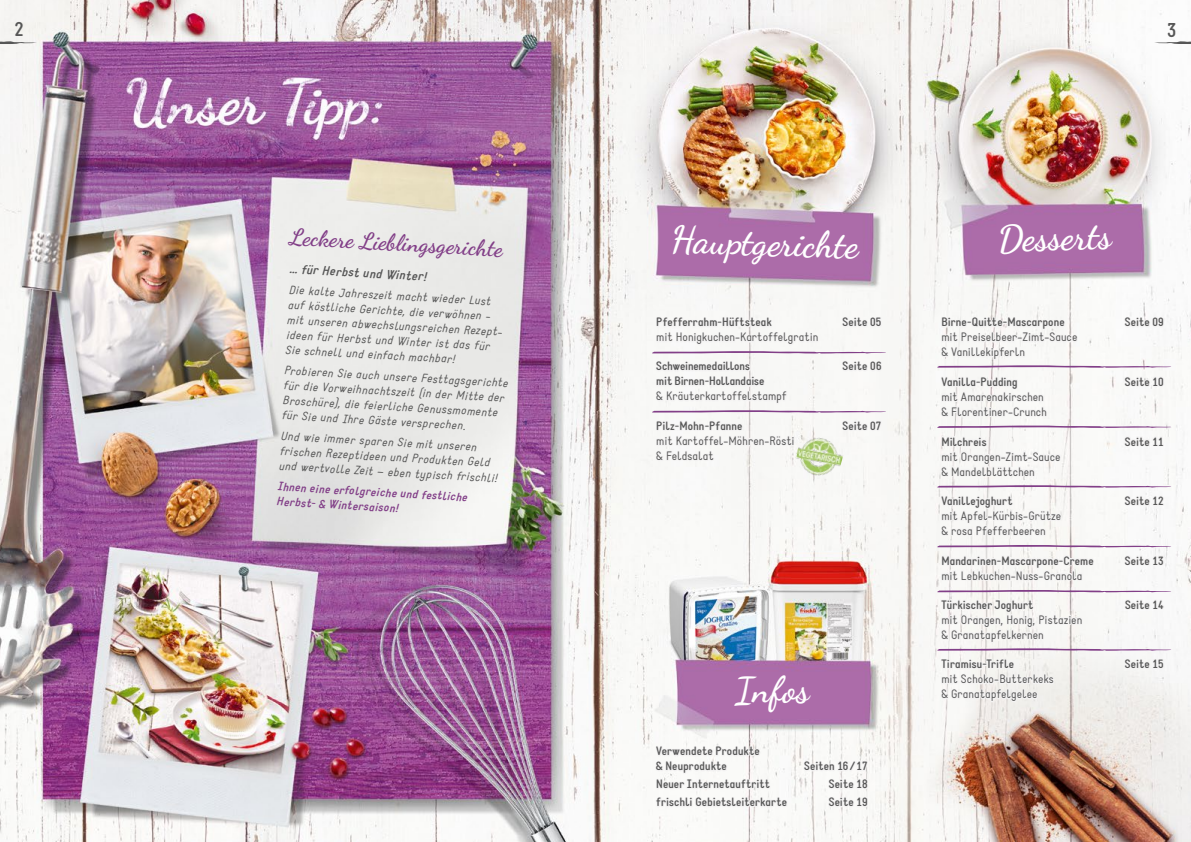
<style>
.page{position:relative;width:1191px;height:842px;background:#fff}
.page>*{position:absolute;margin:0;border:0;box-sizing:border-box;transform-origin:0 0}
.t1{font:700 36.9px "Dancing Script";color:#fff}
.t2{font:700 23px "Dancing Script";color:#823f88}
.t3{font:700 20px "Static";color:#565656}
.t4{font:italic 700 13px "Static";color:#565656}
.t5{font:italic 12px/15px "Static";color:#565656}
.t6{font:700 12px/18px "Static";color:#565656}
.t7{font:12px/15px "Static";color:#565656}
.t8{font:italic 700 12px/14.9px "Static";color:#823f88}
</style>
<div class="page">
<img style="left:0;top:0;width:1191px;height:842px">
<svg style="left:1154px;top:41px;width:37px;height:4px"></svg>
<svg style="left:0;top:41px;width:37px;height:4px"></svg>
<div style="left:654px;top:745px;width:135px;height:64px;background:#f8f8f6"></div>
<div style="left:802px;top:759px;width:67px;height:49px;background:#f8f7f6"></div>
<div style="left:652px;top:314px;width:234px;height:40px;background:#f7f7f5"></div>
<div style="left:652px;top:360px;width:234px;height:102px;background:#f7f7f5"></div>
<div style="left:937px;top:312px;width:234px;height:166px;background:#f8f8f6"></div>
<svg style="left:937px;top:485px;width:234px;height:246px"></svg>
<img style="left:791px;top:429px;width:56px;height:56px">
<h3 class="t3" style="left:14px;top:17px;width:11px">2</h3>
<h3 class="t3" style="left:1167px;top:18px;width:11px">3</h3>
<h2 class="t2" style="left:291px;top:223px;width:215px;rotate:3deg">Leckere Lieblingsgerichte</h2>
<p class="t4" style="left:290px;top:261px;width:139px;rotate:3deg">… für Herbst und Winter!</p>
<p class="t5" style="left:289px;top:283px;width:218px;rotate:3deg">Die kalte Jahreszeit macht wieder Lust auf köstliche Gerichte, die verwöhnen − mit unseren abwechslungsreichen Rezept&shy;ideen für Herbst und Winter ist das für Sie schnell und einfach machbar!</p>
<p class="t5" style="left:284px;top:363px;width:226px;rotate:3deg">Probieren Sie auch unsere Festtagsgerichte für die Vorweihnachtszeit (in der Mitte der Broschüre), die feierliche Genussmomente für Sie und Ihre Gäste versprechen.</p>
<p class="t5" style="left:280px;top:429px;width:221px;rotate:3deg">Und wie immer sparen Sie mit unseren frischen Rezeptideen und Produkten Geld und wertvolle Zeit – eben typisch frischli!</p>
<p class="t8" style="left:278px;top:479px;width:192px;rotate:3deg">Ihnen eine erfolgreiche und festliche<br>Herbst- &amp; Wintersaison!</p>
<h1 class="t1" style="left:671px;top:216px;width:189px;rotate:2deg">Hauptgerichte</h1>
<h1 class="t1" style="left:997px;top:216px;width:115px;rotate:-2deg">Desserts</h1>
<p class="t6" style="left:656px;top:314px;width:117px">Pfefferrahm-Hüftsteak</p>
<p class="t7" style="left:656px;top:330px;width:163px">mit Honigkuchen-Kartoffelgratin</p>
<p class="t6" style="left:842px;top:314px;width:41px">Seite 05</p>
<p class="t6" style="left:656px;top:359px;width:110px;line-height:15px">Schweinemedaillons mit Birnen-Hollandaise</p>
<p class="t7" style="left:656px;top:389px;width:132px">&amp; Kräuterkartoffelstampf</p>
<p class="t6" style="left:842px;top:357px;width:41px">Seite 06</p>
<p class="t6" style="left:656px;top:417px;width:88px">Pilz-Mohn-Pfanne</p>
<p class="t7" style="left:656px;top:434px;width:140px">mit Kartoffel-Möhren-Rösti &amp; Feldsalat</p>
<p class="t6" style="left:842px;top:417px;width:41px">Seite 07</p>
<h1 class="t1" style="left:734px;top:668px;width:76px;rotate:-1deg">Infos</h1>
<p class="t6" style="left:656px;top:744px;width:105px;line-height:15px">Verwendete Produkte &amp; Neuprodukte</p>
<p class="t6" style="left:656px;top:775px;width:132px">Neuer Internetauftritt frischli Gebietsleiterkarte</p>
<p class="t6" style="left:828px;top:757px;width:40px;text-align:justify;text-indent:-25px">Seiten 16 / 17<br>Seite 18<br>Seite 19</p>
<p class="t6" style="left:941px;top:314px;width:125px">Birne-Quitte-Mascarpone</p>
<p class="t7" style="left:941px;top:330px;width:137px">mit Preiselbeer-Zimt-Sauce &amp; Vanillekipferln</p>
<p class="t6" style="left:1124px;top:314px;width:41px">Seite 09</p>
<p class="t6" style="left:941px;top:373px;width:78px">Vanilla-Pudding</p>
<p class="t7" style="left:941px;top:390px;width:107px">mit Amarenakirschen &amp; Florentiner-Crunch</p>
<p class="t6" style="left:1125px;top:373px;width:40px">Seite 10</p>
<p class="t6" style="left:941px;top:433px;width:47px">Milchreis</p>
<p class="t7" style="left:941px;top:449px;width:121px">mit Orangen-Zimt-Sauce &amp; Mandelblättchen</p>
<p class="t6" style="left:1125px;top:433px;width:40px">Seite 11</p>
<p class="t6" style="left:941px;top:492px;width:73px">Vanillejoghurt</p>
<p class="t7" style="left:941px;top:509px;width:121px">mit Apfel-Kürbis-Grütze &amp; rosa Pfefferbeeren</p>
<p class="t6" style="left:1124px;top:492px;width:41px">Seite 12</p>
<p class="t6" style="left:941px;top:552px;width:154px">Mandarinen-Mascarpone-Creme</p>
<p class="t7" style="left:941px;top:568px;width:142px">mit Lebkuchen-Nuss-Granola</p>
<p class="t6" style="left:1125px;top:552px;width:40px">Seite 13</p>
<p class="t6" style="left:941px;top:596px;width:94px">Türkischer Joghurt</p>
<p class="t7" style="left:941px;top:612px;width:142px">mit Orangen, Honig, Pistazien &amp; Granatapfelkernen</p>
<p class="t6" style="left:1125px;top:596px;width:40px">Seite 14</p>
<p class="t6" style="left:941px;top:655px;width:74px">Tiramisu-Trifle</p>
<p class="t7" style="left:941px;top:672px;width:114px">mit Schoko-Butterkeks &amp; Granatapfelgelee</p>
<p class="t6" style="left:1125px;top:655px;width:40px">Seite 15</p>
</div>
